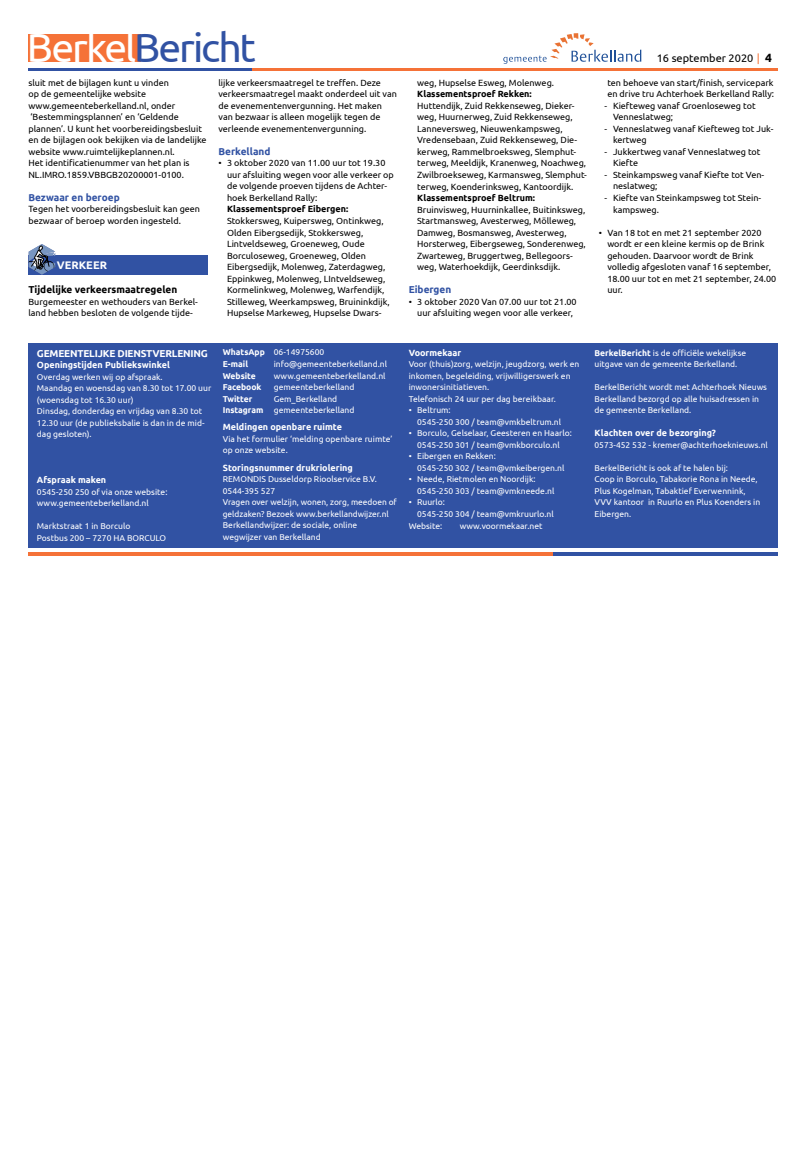
<style>
.page{position:relative;width:806px;height:1163px;background:#fff}
.page>*{position:absolute;margin:0;border:0;box-sizing:border-box;transform-origin:0 0}
.t1{font:40.8px "Ubuntu";letter-spacing:-.05em;color:#3152a3}
.t2{font:11px "Ubuntu";color:#000}
.t3{font:700 11px "Ubuntu";letter-spacing:.005em;color:#fff}
.t4{font:700 10px "Ubuntu";color:#3152a3}
.t5{font:700 10px "Ubuntu";color:#000}
.t6{font:700 10px "Ubuntu";letter-spacing:-.02em;color:#fff}
.t7{font:9px/11.5px "Ubuntu";color:#000}
.t8{font:700 9px "Ubuntu";color:#fff}
.t9{font:700 9px "Ubuntu";color:#000}
.t10{font:8.5px/11.5px "Ubuntu";color:#fff}
.t11{font:700 8.5px/11.5px "Ubuntu";color:#fff}
.s1{color:#fff}
.s2{color:#f57238}
.s3{font-weight:700;font-size:12px}
.s4{font-weight:400}
.s5{font-weight:700}
</style>
<div class="page">
<svg style="left:503px;top:33px;width:138px;height:31px"></svg>
<hr style="left:28px;top:68px;width:224px;height:3px;background:#3152a3">
<hr style="left:252px;top:68px;width:525px;height:3px;background:#f57238">
<div style="left:28px;top:34px;width:112px;height:28px;background:#f57238"></div>
<div style="left:28px;top:254px;width:180px;height:20px;background:#3152a3"></div>
<svg style="left:29px;top:244px;width:26px;height:30px"></svg>
<div style="left:28px;top:343px;width:749px;height:204px;background:#3152a3"></div>
<hr style="left:28px;top:552px;width:524px;height:4px;background:#f57238">
<hr style="left:552px;top:552px;width:225px;height:4px;background:#3152a3">
<h1 class="t1" style="left:27px;top:23px;width:230px"><span class="s1">Berkel</span>Bericht</h1>
<p class="t7" style="left:28px;top:77px;width:180px">sluit met de bijlagen kunt u vinden<br>op de gemeentelijke website www.gemeenteberkelland.nl, onder ‘Bestemmingsplannen’ en ‘Geldende plannen’. U kunt het voorbereidingsbesluit en de bijlagen ook bekijken via de landelijke website www.ruimtelijkeplannen.nl.<br>Het identificatienummer van het plan is NL.IMRO.1859.VBBGB20200001-0100.</p>
<p class="t4" style="left:28px;top:191px;width:93px">Bezwaar en beroep</p>
<p class="t7" style="left:28px;top:203px;width:173px">Tegen het voorbereidingsbesluit kan geen bezwaar of beroep worden ingesteld.</p>
<p class="t3" style="left:57px;top:258px;width:52px">VERKEER</p>
<p class="t5" style="left:28px;top:283px;width:150px">Tijdelijke verkeersmaatregelen</p>
<p class="t7" style="left:28px;top:295px;width:171px">Burgemeester en wethouders van Berkel&shy;land hebben besloten de volgende tijde-</p>
<p class="t7" style="left:218px;top:77px;width:180px">lijke verkeersmaatregel te treffen. Deze verkeersmaatregel maakt onderdeel uit van de evenementenvergunning. Het maken van bezwaar is alleen mogelijk tegen de verleende evenementenvergunning.</p>
<p class="t4" style="left:218px;top:145px;width:53px">Berkelland</p>
<p class="t7" style="left:227px;top:157px;width:168px;text-indent:-9px">• 3 oktober 2020 van 11.00 uur tot 19.30 uur afsluiting wegen voor alle verkeer op de volgende proeven tijdens de Achter&shy;hoek Berkelland Rally:</p>
<p class="t9" style="left:227px;top:204px;width:123px">Klassementsproef Eibergen:</p>
<p class="t7" style="left:227px;top:215px;width:164px">Stokkersweg, Kuipersweg, Ontinkweg, Olden Eibergsedijk, Stokkersweg, Lintveldseweg, Groeneweg, Oude Borculoseweg, Groeneweg, Olden Eibergsedijk, Molenweg, Zaterdagweg, Eppinkweg, Molenweg, LIntveldseweg, Kormelinkweg, Molenweg, Warfendijk, Stilleweg, Weerkampsweg, Bruininkdijk, Hupselse Markeweg, Hupselse Dwars-</p>
<p class="t7" style="left:417px;top:77px;width:138px">weg, Hupselse Esweg, Molenweg.</p>
<p class="t9" style="left:417px;top:89px;width:116px">Klassementsproef Rekken:</p>
<p class="t7" style="left:417px;top:100px;width:171px">Huttendijk, Zuid Rekkenseweg, Dieker&shy;weg, Huurnerweg, Zuid Rekkenseweg, Lanneversweg, Nieuwenkampsweg, Vredensebaan, Zuid Rekkenseweg, Die&shy;kerweg, Rammelbroeksweg, Slemphut&shy;terweg, Meeldijk, Kranenweg, Noachweg, Zwilbroekseweg, Karmansweg, Slemphut&shy;terweg, Koenderinksweg, Kantoordijk.</p>
<p class="t9" style="left:417px;top:192px;width:119px">Klassementsproef Beltrum:</p>
<p class="t7" style="left:417px;top:203px;width:170px">Bruinvisweg, Huurninkallee, Buitinksweg, Startmansweg, Avesterweg, Mölleweg, Damweg, Bosmansweg, Avesterweg, Horsterweg, Eibergseweg, Sonderenweg, Zwarteweg, Bruggertweg, Bellegoors&shy;weg, Waterhoekdijk, Geerdinksdijk.</p>
<p class="t4" style="left:408px;top:283px;width:44px">Eibergen</p>
<p class="t7" style="left:408px;top:295px;width:169px;text-align:center">• 3 oktober 2020 Van 07.00 uur tot 21.00 uur afsluiting wegen voor alle verkeer,</p>
<p class="t2" style="left:656px;top:51px;width:117px">16 september 2020 <span class="s2">|</span> <span class="s3">4</span></p>
<p class="t7" style="left:607px;top:77px;width:168px">ten behoeve van start/finish, servicepark en drive tru Achterhoek Berkelland Rally:</p>
<p class="t7" style="left:612px;top:100px;width:144px;text-indent:-9px">- Kiefteweg vanaf Groenloseweg tot<br>Venneslatweg;</p>
<p class="t7" style="left:612px;top:123px;width:162px;text-indent:-9px">- Venneslatweg vanaf Kiefteweg tot Juk&shy;kertweg</p>
<p class="t7" style="left:612px;top:146px;width:149px;text-indent:-9px">- Jukkertweg vanaf Venneslatweg tot<br>Kiefte</p>
<p class="t7" style="left:612px;top:169px;width:153px;text-indent:-9px">- Steinkampsweg vanaf Kiefte tot Ven&shy;neslatweg;</p>
<p class="t7" style="left:612px;top:192px;width:150px;text-indent:-9px">- Kiefte van Steinkampsweg tot Stein&shy;kampsweg.</p>
<p class="t7" style="left:607px;top:226px;width:170px;text-indent:-9px">• Van 18 tot en met 21 september 2020 wordt er een kleine kermis op de Brink gehouden. Daarvoor wordt de Brink volledig afgesloten vanaf 16 september,<br>18.00 uur tot en met 21 september, 24.00 uur.</p>
<p class="t6" style="left:37px;top:347px;width:172px">GEMEENTELIJKE DIENSTVERLENING</p>
<p class="t8" style="left:37px;top:359px;width:134px">Openingstijden Publiekswinkel</p>
<p class="t10" style="left:37px;top:370px;width:176px">Overdag werken wij op afspraak.<br>Maandag en woensdag van 8.30 tot 17.00 uur (woensdag tot 16.30 uur)<br>Dinsdag, donderdag en vrijdag van 8.30 tot 12.30 uur (de publieksbalie is dan in de mid&shy;dag gesloten).</p>
<p class="t8" style="left:37px;top:474px;width:71px">Afspraak maken</p>
<p class="t10" style="left:37px;top:485px;width:132px">0545-250 250 of via onze website: www.gemeenteberkelland.nl</p>
<p class="t10" style="left:37px;top:520px;width:131px">Marktstraat 1 in Borculo<br>Postbus 200 – 7270 HA BORCULO</p>
<p class="t11" style="left:223px;top:346px;width:103px">WhatsApp <span class="s4">06-14975600<br></span>E-mail</p>
<p class="t10" style="left:274px;top:358px;width:115px">info@gemeenteberkelland.nl</p>
<p class="t11" style="left:223px;top:369px;width:35px">Website</p>
<p class="t10" style="left:274px;top:369px;width:113px">www.gemeenteberkelland.nl</p>
<p class="t11" style="left:223px;top:381px;width:40px">Facebook</p>
<p class="t10" style="left:274px;top:381px;width:82px">gemeenteberkelland</p>
<p class="t11" style="left:223px;top:392px;width:31px">Twitter</p>
<p class="t10" style="left:223px;top:392px;width:133px;text-indent:51px">Gem_Berkelland<br><span class="s5">Instagram</span> gemeenteberkelland</p>
<p class="t8" style="left:223px;top:421px;width:121px">Meldingen openbare ruimte</p>
<p class="t10" style="left:223px;top:432px;width:171px">Via het formulier ‘melding openbare ruimte’ op onze website.</p>
<p class="t8" style="left:223px;top:462px;width:132px">Storingsnummer drukriolering</p>
<p class="t10" style="left:223px;top:473px;width:175px">REMONDIS Dusseldorp Rioolservice B.V.<br>0544-395 527<br>Vragen over welzijn, wonen, zorg, meedoen of geldzaken? Bezoek www.berkellandwijzer.nl Berkellandwijzer: de sociale, online wegwijzer van Berkelland</p>
<p class="t8" style="left:408px;top:347px;width:54px">Voormekaar</p>
<p class="t10" style="left:408px;top:358px;width:172px">Voor (thuis)zorg, welzijn, jeugdzorg, werk en inkomen, begeleiding, vrijwilligerswerk en inwonersinitiatieven.<br>Telefonisch 24 uur per dag bereikbaar.</p>
<p class="t10" style="left:417px;top:404px;width:145px;text-indent:-8px">• Beltrum:<br>0545-250 300 / team@vmkbeltrum.nl</p>
<p class="t10" style="left:408px;top:427px;width:165px;text-align:center">• Borculo, Gelselaar, Geesteren en Haarlo:<br>0545-250 301 / team@vmkborculo.nl</p>
<p class="t10" style="left:417px;top:450px;width:149px;text-indent:-8px">• Eibergen en Rekken:<br>0545-250 302 / team@vmkeibergen.nl</p>
<p class="t10" style="left:417px;top:473px;width:139px;text-indent:-8px">• Neede, Rietmolen en Noordijk:<br>0545-250 303 / team@vmkneede.nl</p>
<p class="t10" style="left:408px;top:496px;width:38px">• Ruurlo:</p>
<p class="t10" style="left:417px;top:508px;width:138px">0545-250 304 / team@vmkruurlo.nl</p>
<p class="t10" style="left:408px;top:519px;width:35px">Website:</p>
<p class="t10" style="left:459px;top:519px;width:84px">www.voormekaar.net</p>
<p class="t10" style="left:594px;top:346px;width:153px"><span class="s5">BerkelBericht</span> is de officiële wekelijkse uitgave van de gemeente Berkelland.</p>
<p class="t10" style="left:594px;top:381px;width:174px">BerkelBericht wordt met Achterhoek Nieuws<br>Berkelland bezorgd op alle huisadressen in de gemeente Berkelland.</p>
<p class="t8" style="left:594px;top:427px;width:123px">Klachten over de bezorging?</p>
<p class="t10" style="left:594px;top:438px;width:175px">0573-452 532 - kremer@achterhoeknieuws.nl</p>
<p class="t10" style="left:594px;top:461px;width:167px">BerkelBericht is ook af te halen bij:<br>Coop in Borculo, Tabakorie Rona in Neede, Plus Kogelman, Tabaktief Everwennink, VVV kantoor in Ruurlo en Plus Koenders in Eibergen.</p>
</div>
